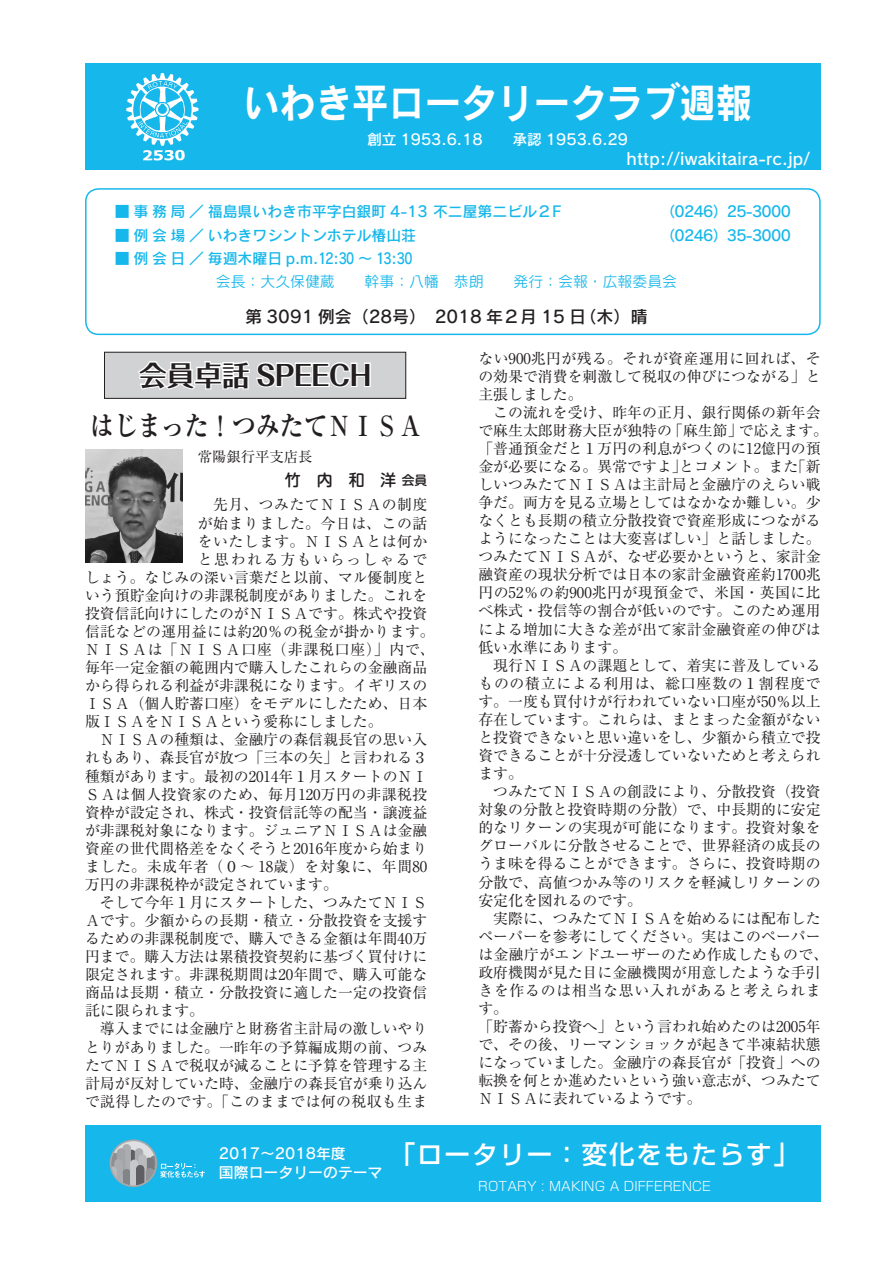
<style>
.page{position:relative;width:893px;height:1263px;background:#fff}
.page>*{position:absolute;margin:0;border:0;box-sizing:border-box;transform-origin:0 0}
.t1{font:40.35px "Rodin Pro B";color:#fff;scale:.9 1}
.t2{font:700 27.6px "Ryumin Pr 6";color:#231f20;scale:.86 1}
.t3{font:700 27.6px "Folk Pro";color:#231f20}
.t4{font:500 25.5px "Shin Go Pr 6";letter-spacing:.075em;color:#fff}
.t5{font:16.95px "Rodin Pro DB";color:#231f20}
.t6{font:16.5px "Rodin Pro DB";letter-spacing:.01em;color:#fff}
.t7{font:500 15.9px "Shin M Go Pr 6";color:#231f20}
.t8{font:14.85px/18px "Ryumin Pr 6";color:#231f20}
.t9{font:14.85px "Rodin Pro DB";color:#16b7eb}
.t10{font:14.85px "Ryumin Pr 6";letter-spacing:.025em;color:#231f20}
.t11{font:14.85px/19.2px "Rodin Pro DB";color:#fff}
.t12{font:14.85px "Ryumin Pr 6";letter-spacing:.035em;color:#231f20}
.t13{font:14.85px "Rodin Pro M";color:#16b7eb}
.t14{font:14.85px/23.4px "Rodin Pro DB";letter-spacing:-.05em;color:#16b7eb}
.t15{font:14.85px "Ryumin Pr 6";letter-spacing:.03em;color:#231f20}
.t16{font:14.85px "Ryumin Pr 6";letter-spacing:.05em;color:#231f20}
.t17{font:14.85px "Ryumin Pr 6";letter-spacing:.055em;color:#231f20}
.t18{font:14.85px "Ryumin Pr 6";letter-spacing:.11em;color:#231f20}
.t19{font:14.4px "Ryumin Pr 6";color:#231f20}
.t20{font:300 12.75px "Shin Go Pr 6";letter-spacing:.01em;color:#fff}
.s1{font-size:12.75px}
</style>
<div class="page">
<div style="left:85px;top:64px;width:736px;height:106px;background:#16b7eb"></div>
<div style="left:85px;top:1125px;width:736px;height:76px;background:#16b7eb"></div>
<div style="left:85px;top:188px;width:736px;height:147px;border:1px solid #16b7eb;border-radius:13px"></div>
<img style="left:126px;top:73px;width:73px;height:88px">
<svg style="left:110px;top:1139px;width:95px;height:48px"></svg>
<div style="left:104px;top:352px;width:302px;height:46px;background:#d1d2d4"></div>
<svg style="left:138px;top:360px;width:233px;height:30px"></svg>
<div style="left:104px;top:352px;width:302px;height:47px;border:1px solid #231f20"></div>
<img style="left:85px;top:450px;width:98px;height:112px">
<h1 class="t1" style="left:243px;top:76px;width:567px">いわき平ロータリークラブ週報</h1>
<p class="t11" style="left:367px;top:129px;width:263px">創立 1953.6.18　　承認 1953.6.29</p>
<p class="t9" style="left:115px;top:202px;width:448px">■ 事務局／福島県いわき市平字白銀町 4-13 不二屋第二ビル２F</p>
<p class="t9" style="left:115px;top:225px;width:303px">■ 例会場／いわきワシントンホテル椿山荘</p>
<p class="t9" style="left:115px;top:248px;width:299px">■ 例会日／毎週木曜日 p.m.12:30 ～ 13:30</p>
<p class="t6" style="left:627px;top:147px;width:185px">http://iwakitaira-rc.jp/</p>
<p class="t14" style="left:660px;top:199px;width:132px">（0246）25-3000（0246）35-3000</p>
<p class="t13" style="left:216px;top:272px;width:463px">会長：大久保健蔵　　幹事：八幡　恭朗　　発行：会報・広報委員会</p>
<p class="t5" style="left:245px;top:305px;width:404px">第 3091 例会（28号）　2018 年２月 15 日（木）晴</p>
<h2 class="t3" style="left:139px;top:352px;width:234px">会員卓話 SPEECH</h2>
<h2 class="t2" style="left:90px;top:403px;width:388px">はじまった！つみたてＮＩＳＡ</h2>
<p class="t19" style="left:198px;top:446px;width:116px">常陽銀行平支店長</p>
<p class="t7" style="left:285px;top:467px;width:144px">竹　内　和　洋 <span class="s1">会員</span></p>
<p class="t12" style="left:198px;top:493px;width:231px">　先月、つみたてＮＩＳＡの制度</p>
<p class="t12" style="left:198px;top:511px;width:231px">が始まりました。今日は、この話</p>
<p class="t12" style="left:198px;top:529px;width:231px">をいたします。ＮＩＳＡとは何か</p>
<p class="t18" style="left:198px;top:547px;width:231px">と思われる方もいらっしゃるで</p>
<p class="t8" style="left:85px;top:567px;width:344px">しょう。なじみの深い言葉だと以前、マル優制度と</p>
<p class="t8" style="left:85px;top:585px;width:344px">いう預貯金向けの非課税制度がありました。これを</p>
<p class="t8" style="left:85px;top:603px;width:344px">投資信託向けにしたのがＮＩＳＡです。株式や投資</p>
<p class="t10" style="left:85px;top:620px;width:351px">信託などの運用益には約20％の税金が掛かります。</p>
<p class="t17" style="left:85px;top:638px;width:351px">ＮＩＳＡは「ＮＩＳＡ口座（非課税口座）」内で、</p>
<p class="t8" style="left:85px;top:658px;width:344px">毎年一定金額の範囲内で購入したこれらの金融商品</p>
<p class="t8" style="left:85px;top:676px;width:344px">から得られる利益が非課税になります。イギリスの</p>
<p class="t8" style="left:85px;top:694px;width:344px">ＩＳＡ（個人貯蓄口座）をモデルにしたため、日本</p>
<p class="t8" style="left:85px;top:712px;width:299px">版ＩＳＡをＮＩＳＡという愛称にしました。</p>
<p class="t8" style="left:85px;top:730px;width:344px">　ＮＩＳＡの種類は、金融庁の森信親長官の思い入</p>
<p class="t8" style="left:85px;top:748px;width:344px">れもあり、森長官が放つ「三本の矢」と言われる３</p>
<p class="t8" style="left:85px;top:766px;width:344px">種類があります。最初の2014年１月スタートのＮＩ</p>
<p class="t15" style="left:85px;top:782px;width:344px">ＳＡは個人投資家のため、毎月120万円の非課税投</p>
<p class="t8" style="left:85px;top:802px;width:344px">資枠が設定され、株式・投資信託等の配当・譲渡益</p>
<p class="t8" style="left:85px;top:820px;width:344px">が非課税対象になります。ジュニアＮＩＳＡは金融</p>
<p class="t8" style="left:85px;top:838px;width:344px">資産の世代間格差をなくそうと2016年度から始まり</p>
<p class="t16" style="left:85px;top:855px;width:344px">ました。未成年者（０～ 18歳）を対象に、年間80</p>
<p class="t8" style="left:85px;top:874px;width:254px">万円の非課税枠が設定されています。</p>
<p class="t8" style="left:85px;top:893px;width:344px">　そして今年１月にスタートした、つみたてＮＩＳ</p>
<p class="t8" style="left:85px;top:911px;width:344px">Ａです。少額からの長期・積立・分散投資を支援す</p>
<p class="t8" style="left:85px;top:929px;width:344px">るための非課税制度で、購入できる金額は年間40万</p>
<p class="t8" style="left:85px;top:947px;width:344px">円まで。購入方法は累積投資契約に基づく買付けに</p>
<p class="t8" style="left:85px;top:965px;width:344px">限定されます。非課税期間は20年間で、購入可能な</p>
<p class="t8" style="left:85px;top:983px;width:344px">商品は長期・積立・分散投資に適した一定の投資信</p>
<p class="t8" style="left:85px;top:1001px;width:121px">託に限られます。</p>
<p class="t8" style="left:85px;top:1019px;width:344px">　導入までには金融庁と財務省主計局の激しいやり</p>
<p class="t8" style="left:85px;top:1037px;width:344px">とりがありました。一昨年の予算編成期の前、つみ</p>
<p class="t8" style="left:85px;top:1055px;width:344px">たてＮＩＳＡで税収が減ることに予算を管理する主</p>
<p class="t8" style="left:85px;top:1073px;width:344px">計局が反対していた時、金融庁の森長官が乗り込ん</p>
<p class="t10" style="left:85px;top:1089px;width:344px">で説得したのです。「このままでは何の税収も生ま</p>
<p class="t8" style="left:478px;top:348px;width:351px">ない900兆円が残る。それが資産運用に回れば、その効果で消費を刺激して税収の伸びにつながる」と主張しました。<br>　この流れを受け、昨年の正月、銀行関係の新年会で麻生太郎財務大臣が独特の「麻生節」で応えます。「普通預金だと１万円の利息がつくのに12億円の預金が必要になる。異常ですよ」とコメント。また「新しいつみたてＮＩＳＡは主計局と金融庁のえらい戦争だ。両方を見る立場としてはなかなか難しい。少なくとも長期の積立分散投資で資産形成につながるようになったことは大変喜ばしい」と話しました。つみたてＮＩＳＡが、なぜ必要かというと、家計金融資産の現状分析では日本の家計金融資産約1700兆円の52％の約900兆円が現預金で、米国・英国に比べ株式・投信等の割合が低いのです。このため運用による増加に大きな差が出て家計金融資産の伸びは低い水準にあります。<br>　現行ＮＩＳＡの課題として、着実に普及しているものの積立による利用は、総口座数の１割程度です。一度も買付けが行われていない口座が50％以上存在しています。これらは、まとまった金額がないと投資できないと思い違いをし、少額から積立で投資できることが十分浸透していないためと考えられます。<br>　つみたてＮＩＳＡの創設により、分散投資（投資対象の分散と投資時期の分散）で、中長期的に安定的なリターンの実現が可能になります。投資対象をグローバルに分散させることで、世界経済の成長のうま味を得ることができます。さらに、投資時期の分散で、高値つかみ等のリスクを軽減しリターンの安定化を図れるのです。<br>　実際に、つみたてＮＩＳＡを始めるには配布したペーパーを参考にしてください。実はこのペーパーは金融庁がエンドユーザーのため作成したもので、政府機関が見た目に金融機関が用意したような手引きを作るのは相当な思い入れがあると考えられます。<br>「貯蓄から投資へ」という言われ始めたのは2005年で、その後、リーマンショックが起きて半凍結状態になっていました。金融庁の森長官が「投資」への転換を何とか進めたいという強い意志が、つみたて<br>ＮＩＳＡに表れているようです。</p>
<p class="t11" style="left:219px;top:1143px;width:165px">2017～2018年度<br>国際ロータリーのテーマ</p>
<h3 class="t4" style="left:390px;top:1133px;width:411px">「ロータリー：変化をもたらす」</h3>
<p class="t20" style="left:478px;top:1176px;width:234px">ROTARY : MAKING A DIFFERENCE</p>
</div>
